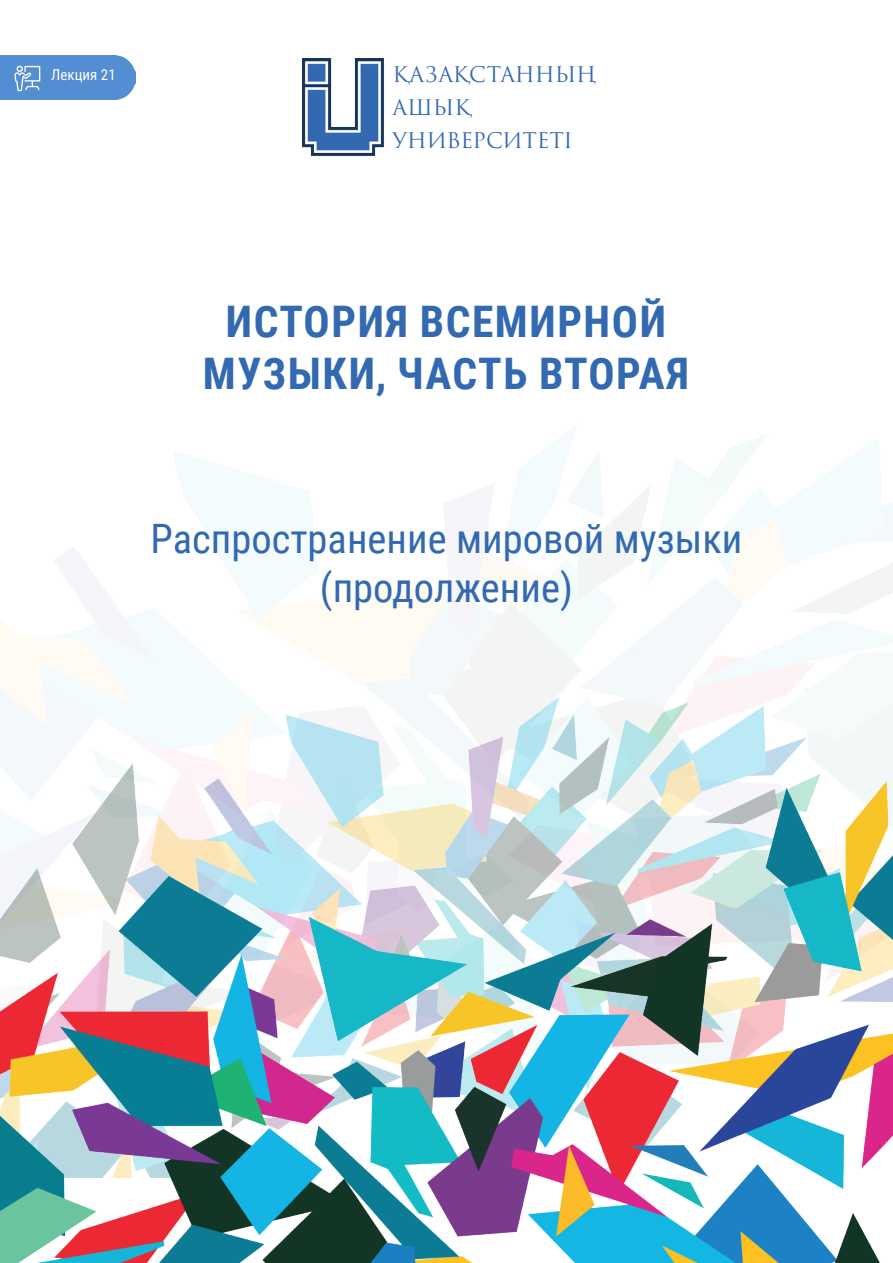
<style>
.page{position:relative;width:893px;height:1263px;background:#fff}
.page>*{position:absolute;margin:0;border:0;box-sizing:border-box;transform-origin:0 0}
.t1{font:700 43.5px/52.2px "Roboto Condensed";letter-spacing:.035em;color:#3269b1;text-align:center}
.t2{font:40.5px/48.6px "Roboto Condensed";color:#3269b1;text-align:center}
.t3{font:21px "Trajan Pro 3";letter-spacing:-.01em;color:#3269b1}
.t4{font:15px "Roboto Condensed";color:#fff}
</style>
<div class="page">
<img style="left:0;top:425px;width:893px;height:638px">
<img style="left:302px;top:58px;width:82px;height:98px">
<img style="left:0;top:696px;width:892px;height:33px">
<img style="left:0;top:729px;width:892px;height:534px">
<div style="left:0;top:55px;width:136px;height:45px;background:#538dd2"></div>
<svg style="left:14px;top:66px;width:26px;height:25px"></svg>
<p class="t4" style="left:51px;top:64px;width:66px">Лекция 21</p>
<p class="t3" style="left:393px;top:60px;width:205px">ҚАЗАҚСТАННЫҢ</p>
<p class="t3" style="left:393px;top:93px;width:80px">АШЫҚ</p>
<p class="t3" style="left:393px;top:126px;width:182px">УНИВЕРСИТЕТІ</p>
<p class="t1" style="left:203px;top:294px;width:488px">ИСТОРИЯ ВСЕМИРНОЙ<br>МУЗЫКИ, ЧАСТЬ ВТОРАЯ</p>
<p class="t2" style="left:150px;top:513px;width:593px">Распространение мировой музыки (продолжение)</p>
</div>
